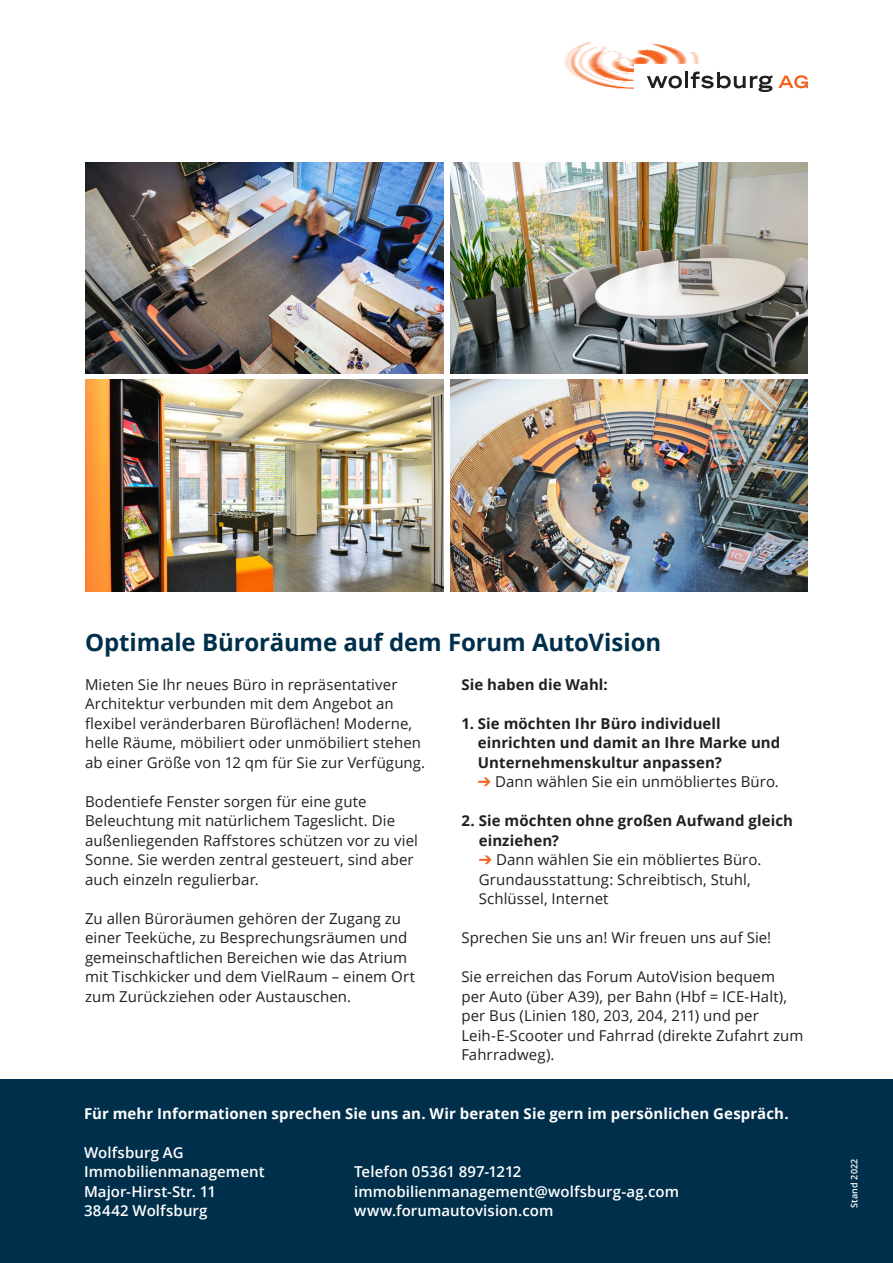
<style>
.page{position:relative;width:893px;height:1263px;background:#fff}
.page>*{position:absolute;margin:0;border:0;box-sizing:border-box;transform-origin:0 0}
.t1{font:700 24px "Open Sans";letter-spacing:-.005em;color:#002f4b}
.t2{font:15px/19.5px "Open Sans";letter-spacing:.005em;color:#231f20}
.t3{font:700 15px/19.5px "Open Sans";letter-spacing:.005em;color:#231f20}
.t4{font:600 15px/19.5px "Open Sans";letter-spacing:.005em;color:#fff}
.t5{font:700 15px "Open Sans";letter-spacing:.005em;color:#fff}
.t6{font:600 9px "Open Sans";letter-spacing:.025em;color:#fff}
.s1{color:#f36421}
</style>
<div class="page">
<div style="left:0;top:1080px;width:893px;height:183px;background:#002f4b"></div>
<img style="left:85px;top:163px;width:723px;height:429px">
<div style="left:444px;top:154px;width:5px;height:444px;background:#fff"></div>
<hr style="left:0;top:374px;width:893px;height:4px;background:#fff">
<svg style="left:564px;top:43px;width:208px;height:49px"></svg>
<svg style="left:778px;top:75px;width:30px;height:13px"></svg>
<h1 class="t1" style="left:85px;top:625px;width:578px">Optimale Büroräume auf dem Forum AutoVision</h1>
<p class="t2" style="left:85px;top:674px;width:342px">Mieten Sie Ihr neues Büro in repräsentativer Architektur verbunden mit dem Angebot an flexibel veränderbaren Büroflächen! Moderne, helle Räume, möbiliert oder unmöbiliert stehen ab einer Größe von 12 qm für Sie zur Verfügung.</p>
<p class="t2" style="left:85px;top:791px;width:334px">Bodentiefe Fenster sorgen für eine gute Beleuchtung mit natürlichem Tageslicht. Die außenliegenden Raffstores schützen vor zu viel Sonne. Sie werden zentral gesteuert, sind aber auch einzeln regulierbar.</p>
<p class="t2" style="left:85px;top:908px;width:332px">Zu allen Büroräumen gehören der Zugang zu einer Teeküche, zu Besprechungsräumen und gemeinschaftlichen Bereichen wie das Atrium mit Tischkicker und dem VielRaum – einem Ort zum Zurückziehen oder Austauschen.</p>
<p class="t3" style="left:461px;top:674px;width:148px">Sie haben die Wahl:</p>
<p class="t3" style="left:478px;top:713px;width:304px;text-indent:-17px">1. Sie möchten Ihr Büro individuell einrichten und damit an Ihre Marke und<br>Unternehmenskultur anpassen?</p>
<p class="t2" style="left:478px;top:771px;width:303px"><span class="s1">➔</span> Dann wählen Sie ein unmöbliertes Büro.</p>
<p class="t3" style="left:479px;top:810px;width:316px;text-indent:-17px">2. Sie möchten ohne großen Aufwand gleich einziehen?</p>
<p class="t2" style="left:479px;top:849px;width:284px"><span class="s1">➔</span> Dann wählen Sie ein möbliertes Büro.<br>Grundausstattung: Schreibtisch, Stuhl,<br>Schlüssel, Internet</p>
<p class="t2" style="left:461px;top:927px;width:311px">Sprechen Sie uns an! Wir freuen uns auf Sie!</p>
<p class="t2" style="left:461px;top:966px;width:343px">Sie erreichen das Forum AutoVision bequem<br>per Auto (über A39), per Bahn (Hbf = ICE-Halt), per Bus (Linien 180, 203, 204, 211) und per Leih-E-Scooter und Fahrrad (direkte Zufahrt zum Fahrradweg).</p>
<p class="t5" style="left:84px;top:1103px;width:706px">Für mehr Informationen sprechen Sie uns an. Wir beraten Sie gern im persönlichen Gespräch.</p>
<p class="t4" style="left:84px;top:1142px;width:182px">Wolfsburg AG<br>Immobilienmanagement</p>
<p class="t4" style="left:354px;top:1162px;width:169px">Telefon 05361 897-1212</p>
<p class="t4" style="left:84px;top:1181px;width:133px">Major-Hirst-Str. 11</p>
<p class="t4" style="left:354px;top:1181px;width:326px">immobilienmanagement@wolfsburg-ag.com</p>
<p class="t4" style="left:84px;top:1201px;width:125px">38442 Wolfsburg</p>
<p class="t4" style="left:354px;top:1201px;width:201px">www.forumautovision.com</p>
<p class="t6" style="left:848px;top:1208px;width:51px;rotate:-90deg">Stand 2022</p>
</div>
